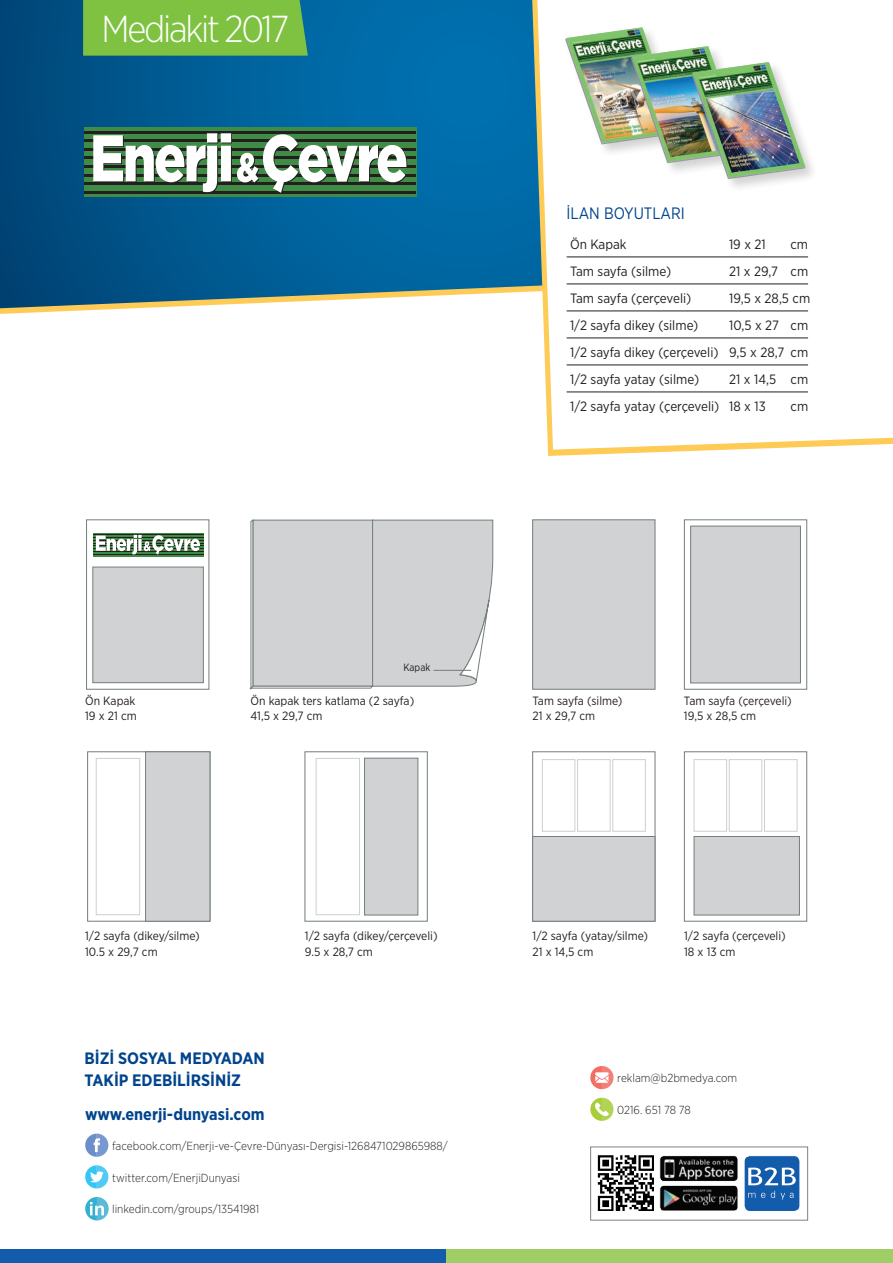
<style>
.page{position:relative;width:893px;height:1263px;background:#fff}
.page>*{position:absolute;margin:0;border:0;box-sizing:border-box;transform-origin:0 0}
.t1{font:300 37.5px "Gotham Narrow";letter-spacing:-.06em;color:#fff}
.t2{font:700 16.5px/22.5px "Gotham Narrow";color:#01448c}
.t3{font:16.5px "Gotham Narrow";color:#01448c;scale:.95 1}
.t4{font:13.5px/27px "Gotham Narrow";color:#231f20;text-align:justify}
.t5{font:12px/15.8px "Gotham Narrow";color:#231f20}
.t6{font:300 11.7px "Gotham Narrow";color:#231f20}
.t7{font:10.5px "Gotham Narrow";color:#231f20;scale:.95 1}
</style>
<div class="page">
<svg style="left:0;top:0;width:532px;height:308px;background:#0b6498"></svg>
<div style="left:83px;top:0;width:225px;height:56px;background:#7fc241"></div>
<svg style="left:532px;top:0;width:185px;height:456px"></svg>
<svg style="left:537px;top:0;width:356px;height:450px"></svg>
<div style="left:0;top:1250px;width:447px;height:13px;background:#135cab"></div>
<div style="left:447px;top:1250px;width:446px;height:13px;background:#9fce66"></div>
<div style="left:590px;top:1146px;width:218px;height:74px;border:1px solid #808285"></div>
<img style="left:661px;top:1157px;width:75px;height:23px">
<div style="left:659px;top:1155px;width:79px;height:27px;border:1px solid #fff;border-radius:4px"></div>
<img style="left:661px;top:1187px;width:77px;height:24px">
<div style="left:659px;top:1185px;width:79px;height:26px;border:1px solid #fff;border-radius:4px"></div>
<div style="left:744px;top:1155px;width:56px;height:56px;background:#135cab;border-radius:6px"></div>
<div style="left:744px;top:1155px;width:56px;height:57px;border:1px solid #fff;border-radius:6px"></div>
<svg style="left:748px;top:1193px;width:7px;height:5px"></svg>
<svg style="left:761px;top:1193px;width:4px;height:5px"></svg>
<svg style="left:771px;top:1191px;width:22px;height:9px"></svg>
<svg style="left:748px;top:1167px;width:48px;height:18px"></svg>
<img style="left:598px;top:1155px;width:55px;height:56px">
<svg style="left:590px;top:1066px;width:23px;height:23px"></svg>
<svg style="left:590px;top:1098px;width:23px;height:23px"></svg>
<div style="left:84px;top:128px;width:332px;height:69px;background:#3f8d45"></div>
<hr style="left:84px;top:191px;width:332px;height:3px;background:#231f20">
<hr style="left:84px;top:182px;width:332px;height:3px;background:#231f20">
<hr style="left:84px;top:174px;width:332px;height:2px;background:#231f20">
<hr style="left:84px;top:165px;width:332px;height:3px;background:#231f20">
<hr style="left:84px;top:157px;width:332px;height:2px;background:#231f20">
<hr style="left:84px;top:148px;width:332px;height:3px;background:#231f20">
<hr style="left:84px;top:139px;width:332px;height:3px;background:#231f20">
<hr style="left:84px;top:131px;width:332px;height:2px;background:#231f20">
<svg style="left:93px;top:133px;width:314px;height:60px"></svg>
<svg style="left:85px;top:1133px;width:23px;height:24px"></svg>
<svg style="left:85px;top:1165px;width:23px;height:23px"></svg>
<svg style="left:85px;top:1197px;width:24px;height:23px"></svg>
<div style="left:563px;top:26px;width:256px;height:167px;background:#231f20;opacity:.2"></div>
<img style="left:565px;top:27px;width:240px;height:152px">
<hr style="left:567px;top:257px;width:241px;height:1px;background:#231f20">
<hr style="left:567px;top:284px;width:241px;height:1px;background:#231f20">
<hr style="left:567px;top:311px;width:241px;height:1px;background:#231f20">
<hr style="left:567px;top:338px;width:241px;height:1px;background:#231f20">
<hr style="left:567px;top:365px;width:241px;height:1px;background:#231f20">
<hr style="left:567px;top:392px;width:241px;height:1px;background:#231f20">
<div style="left:145px;top:752px;width:65px;height:169px;background:#d1d2d4;border:1px solid #737e7d"></div>
<div style="left:96px;top:758px;width:44px;height:157px;background:#fff;border:1px solid #cfd0ce"></div>
<div style="left:364px;top:758px;width:54px;height:157px;background:#d1d2d4;border:1px solid #737e7d"></div>
<div style="left:316px;top:758px;width:44px;height:157px;background:#fff;border:1px solid #cfd0ce"></div>
<div style="left:533px;top:836px;width:122px;height:85px;background:#d1d2d4;border:1px solid #737e7d"></div>
<div style="left:542px;top:759px;width:33px;height:72px;background:#fff;border:1px solid #cfd0ce"></div>
<div style="left:577px;top:759px;width:33px;height:72px;background:#fff;border:1px solid #cfd0ce"></div>
<div style="left:613px;top:759px;width:32px;height:72px;background:#fff;border:1px solid #cfd0ce"></div>
<div style="left:684px;top:752px;width:123px;height:169px;background:#fff;border:1px solid #737e7d"></div>
<div style="left:694px;top:836px;width:105px;height:79px;background:#d1d2d4;border:1px solid #737e7d"></div>
<div style="left:694px;top:759px;width:33px;height:72px;background:#fff;border:1px solid #cfd0ce"></div>
<div style="left:729px;top:759px;width:33px;height:72px;background:#fff;border:1px solid #cfd0ce"></div>
<div style="left:764px;top:759px;width:33px;height:72px;background:#fff;border:1px solid #cfd0ce"></div>
<svg style="left:250px;top:519px;width:243px;height:170px;background:#d0d1d3"></svg>
<hr style="left:433px;top:670px;width:38px;height:1px;background:#737e7d">
<div style="left:533px;top:520px;width:122px;height:169px;background:#d1d2d4"></div>
<svg style="left:684px;top:520px;width:123px;height:169px"></svg>
<div style="left:691px;top:526px;width:109px;height:157px;background:#d1d2d4;border:1px solid #737e7d"></div>
<div style="left:86px;top:520px;width:123px;height:169px;background:#fff;border:1px solid #737e7d"></div>
<div style="left:93px;top:567px;width:110px;height:116px;background:#d1d2d4;border:1px solid #737e7d"></div>
<svg style="left:93px;top:533px;width:110px;height:23px"></svg>
<hr style="left:93px;top:554px;width:110px;height:1px;background:#231f20">
<hr style="left:93px;top:551px;width:110px;height:1px;background:#231f20">
<hr style="left:93px;top:548px;width:110px;height:1px;background:#231f20">
<hr style="left:93px;top:545px;width:110px;height:1px;background:#231f20">
<hr style="left:93px;top:543px;width:110px;height:1px;background:#231f20">
<hr style="left:93px;top:540px;width:110px;height:1px;background:#231f20">
<hr style="left:93px;top:537px;width:110px;height:1px;background:#231f20">
<hr style="left:93px;top:534px;width:110px;height:1px;background:#231f20">
<svg style="left:96px;top:535px;width:104px;height:20px"></svg>
<h1 class="t1" style="left:102px;top:6px;width:189px">Mediakit 2017</h1>
<h2 class="t3" style="left:567px;top:203px;width:126px">İLAN BOYUTLARI</h2>
<p class="t4" style="left:570px;top:230px;width:58px">Ön Kapak</p>
<p class="t4" style="left:729px;top:230px;width:38px">19 x 21</p>
<p class="t4" style="left:790px;top:230px;width:19px">cm</p>
<p class="t4" style="left:570px;top:257px;width:103px">Tam sayfa (silme)</p>
<p class="t4" style="left:729px;top:257px;width:81px">21 x 29,7 cm</p>
<p class="t4" style="left:570px;top:284px;width:123px">Tam sayfa (çerçeveli)</p>
<p class="t4" style="left:729px;top:284px;width:83px">19,5 x 28,5 cm</p>
<p class="t4" style="left:570px;top:311px;width:130px">1/2 sayfa dikey (silme)</p>
<p class="t4" style="left:570px;top:311px;width:240px;text-indent:159px">10,5 x 27 cm 1/2 sayfa dikey (çerçeveli) 9,5 x 28,7 cm 1/2 sayfa yatay (silme)</p>
<p class="t4" style="left:570px;top:365px;width:240px;text-indent:159px">21 x 14,5 cm<br>1/2 sayfa yatay (çerçeveli) 18 x 13</p>
<p class="t4" style="left:791px;top:392px;width:19px">cm</p>
<p class="t5" style="left:85px;top:692px;width:53px">Ön Kapak<br>19 x 21 cm</p>
<p class="t7" style="left:403px;top:661px;width:30px">Kapak</p>
<p class="t5" style="left:251px;top:692px;width:165px">Ön kapak ters katlama (2 sayfa)<br>41,5 x 29,7 cm</p>
<p class="t5" style="left:533px;top:692px;width:91px">Tam sayfa (silme)<br>21 x 29,7 cm</p>
<p class="t5" style="left:684px;top:692px;width:109px">Tam sayfa (çerçeveli)<br>19,5 x 28,5 cm</p>
<p class="t5" style="left:85px;top:928px;width:116px">1/2 sayfa (dikey/silme)<br>10.5 x 29,7 cm</p>
<p class="t5" style="left:305px;top:928px;width:134px">1/2 sayfa (dikey/çerçeveli)<br>9.5 x 28,7 cm</p>
<p class="t5" style="left:533px;top:928px;width:117px">1/2 sayfa (yatay/silme)<br>21 x 14,5 cm</p>
<p class="t5" style="left:684px;top:928px;width:103px">1/2 sayfa (çerçeveli)<br>18 x 13 cm</p>
<h2 class="t2" style="left:85px;top:1046px;width:182px">BIZI SOSY AL MEDYADAN<br>TAKIP EDEBI LIRSI</h2>
<h2 class="t2" style="left:85px;top:1063px;width:181px;line-height:34.3px;text-indent:130px">NIZ<br>WWW.ENERJI-DUNYASI.COM</h2>
<p class="t6" style="left:112px;top:1138px;width:337px">facebook.com/Enerji-ve-Çevre-Dünyası-Dergisi-1268471029865988/</p>
<p class="t6" style="left:112px;top:1170px;width:129px">twitter.com/EnerjiDunyasi</p>
<p class="t6" style="left:112px;top:1202px;width:149px">linkedin.com/groups/13541981</p>
<p class="t6" style="left:617px;top:1071px;width:122px">reklam@b2bmedya.com</p>
<p class="t6" style="left:617px;top:1103px;width:75px">0216. 651 78 78</p>
</div>
